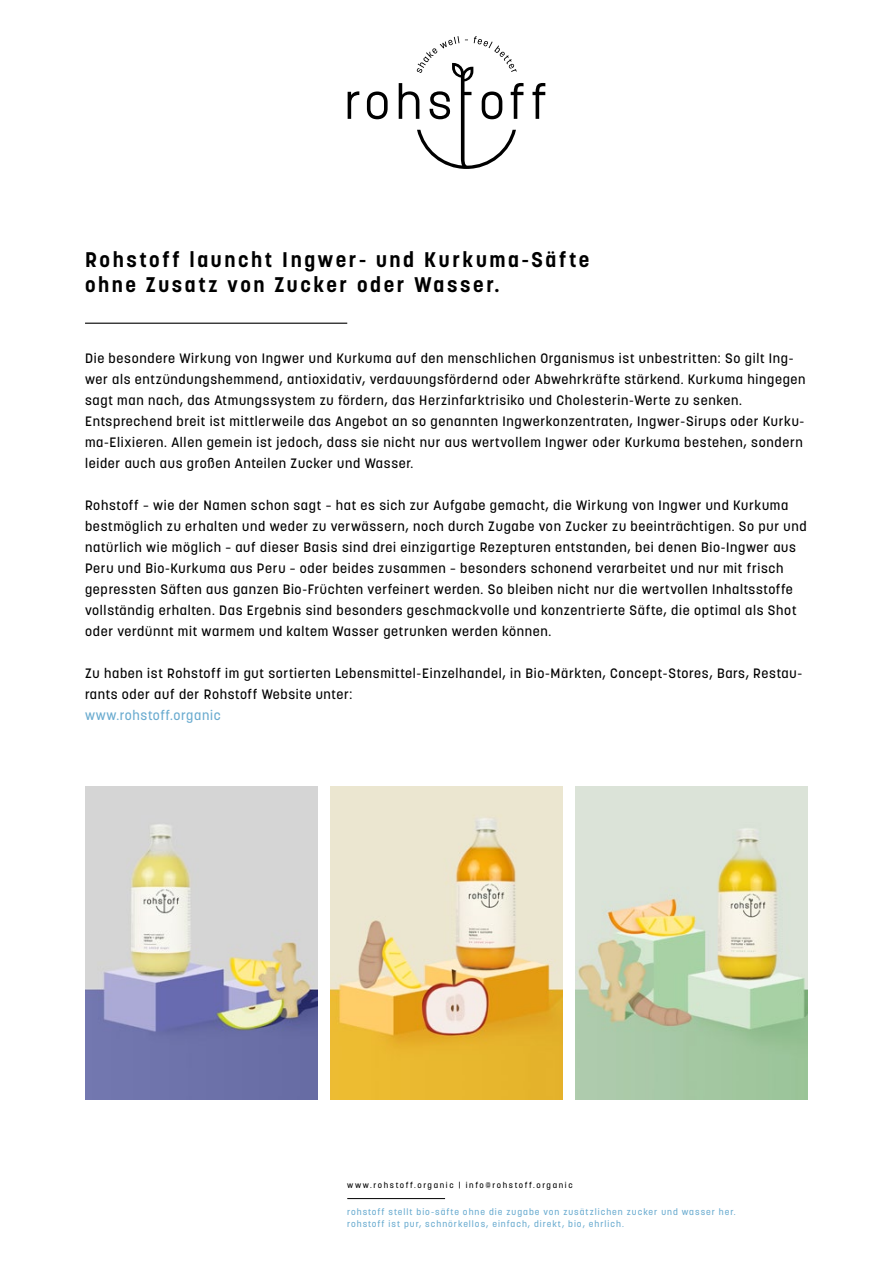
<style>
.page{position:relative;width:893px;height:1263px;background:#fff}
.page>*{position:absolute;margin:0;border:0;box-sizing:border-box;transform-origin:0 0}
.t1{font:700 21px/25.5px "Korolev";letter-spacing:.125em;color:#000}
.t2{font:500 13.5px/21px "Korolev";letter-spacing:.05em;color:#000}
.t3{font:500 13.5px "Korolev";letter-spacing:.05em;color:#6bacd0}
.t4{font:500 9px/11.2px "Korolev";letter-spacing:.11em;color:#6bacd0}
.t5{font:500 8.25px "Korolev";letter-spacing:.2em;color:#000}
</style>
<div class="page">
<svg style="left:348px;top:91px;width:11px;height:28px"></svg>
<svg style="left:367px;top:91px;width:21px;height:28px"></svg>
<svg style="left:532px;top:83px;width:13px;height:36px"></svg>
<svg style="left:399px;top:36px;width:124px;height:133px"></svg>
<hr style="left:347px;top:1198px;width:98px;height:1px;background:#000">
<hr style="left:85px;top:323px;width:262px;height:1px;background:#000">
<img style="left:575px;top:787px;width:233px;height:313px">
<img style="left:85px;top:787px;width:232px;height:313px">
<img style="left:330px;top:787px;width:233px;height:313px">
<h1 class="t1" style="left:85px;top:247px;width:506px">Rohstoff launcht Ingwer- und Kurkuma-Säfte ohne Zusatz von Zucker oder Wasser.</h1>
<p class="t2" style="left:85px;top:347px;width:722px">Die besondere Wirkung von Ingwer und Kurkuma auf den menschlichen Organismus ist unbestritten: So gilt Ing&shy;wer als entzündungshemmend, antioxidativ, verdauungsfördernd oder Abwehrkräfte stärkend. Kurkuma hingegen sagt man nach, das Atmungssystem zu fördern, das Herzinfarktrisiko und Cholesterin-Werte zu senken.<br>Entsprechend breit ist mittlerweile das Angebot an so genannten Ingwerkonzentraten, Ingwer-Sirups oder Kurku&shy;ma-Elixieren. Allen gemein ist jedoch, dass sie nicht nur aus wertvollem Ingwer oder Kurkuma bestehen, sondern leider auch aus großen Anteilen Zucker und Wasser.</p>
<p class="t2" style="left:85px;top:494px;width:723px">Rohstoff – wie der Namen schon sagt – hat es sich zur Aufgabe gemacht, die Wirkung von Ingwer und Kurkuma bestmöglich zu erhalten und weder zu verwässern, noch durch Zugabe von Zucker zu beeinträchtigen. So pur und natürlich wie möglich – auf dieser Basis sind drei einzigartige Rezepturen entstanden, bei denen Bio-Ingwer aus Peru und Bio-Kurkuma aus Peru – oder beides zusammen – besonders schonend verarbeitet und nur mit frisch gepressten Säften aus ganzen Bio-Früchten verfeinert werden. So bleiben nicht nur die wertvollen Inhaltsstoffe vollständig erhalten. Das Ergebnis sind besonders geschmackvolle und konzentrierte Säfte, die optimal als Shot oder verdünnt mit warmem und kaltem Wasser getrunken werden können.</p>
<p class="t2" style="left:85px;top:663px;width:719px">Zu haben ist Rohstoff im gut sortierten Lebensmittel-Einzelhandel, in Bio-Märkten, Concept-Stores, Bars, Restau&shy;rants oder auf der Rohstoff Website unter:</p>
<p class="t3" style="left:85px;top:707px;width:137px">www.rohstoff.organic</p>
<p class="t5" style="left:347px;top:1180px;width:227px">www.rohstoff.organic | info@rohstoff.organic</p>
<p class="t4" style="left:347px;top:1206px;width:390px">rohstoff stellt bio-säfte ohne die zugabe von zusätzlichen zucker und wasser her. rohstoff ist pur, schnörkellos, einfach, direkt, bio, ehrlich.</p>
</div>
